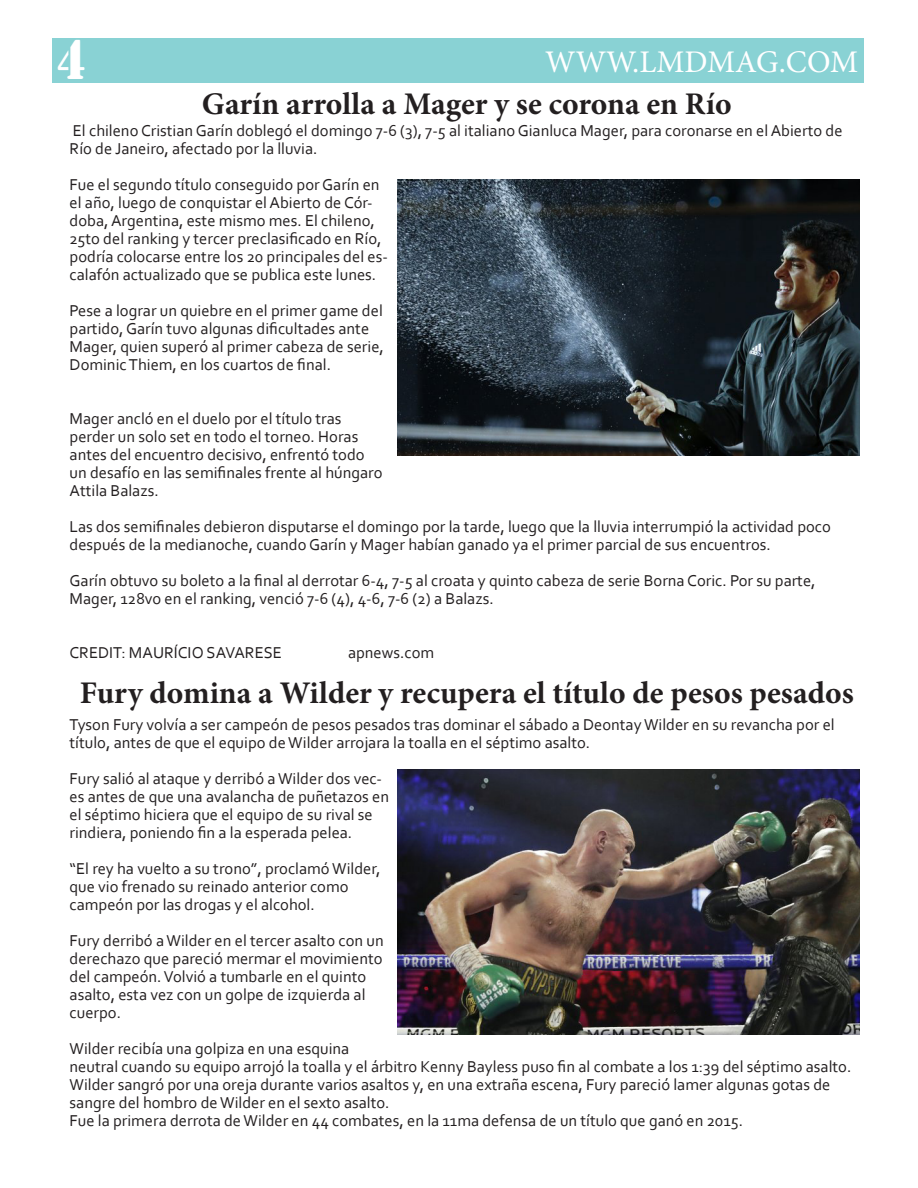
<style>
.page{position:relative;width:918px;height:1188px;background:#fff}
.page>*{position:absolute;margin:0;border:0;box-sizing:border-box;transform-origin:0 0}
.t1{font:52.35px "Stencil Std";color:#fff;scale:.88 1}
.t2{font:700 31.5px "Minion Pro";color:#231f20}
.t3{font:31.5px "Minion Pro";color:#fff}
.t4{font:16.5px/18px "Corbel";color:#231f20}
</style>
<div class="page">
<img style="left:397px;top:180px;width:462px;height:276px">
<img style="left:397px;top:769px;width:462px;height:265px">
<div style="left:52px;top:38px;width:812px;height:44px;background:#89d2d4"></div>
<h1 class="t1" style="left:57px;top:25px;width:34px">4</h1>
<h2 class="t3" style="left:545px;top:41px;width:315px">WWW.LMDMAG.COM</h2>
<h2 class="t2" style="left:202px;top:81px;width:532px">Garín arrolla a Mager y se corona en Río</h2>
<p class="t4" style="left:70px;top:121px;width:775px">El chileno Cristian Garín doblegó el domingo 7-6 (3), 7-5 al italiano Gianluca Mager, para coronarse en el Abierto de<br>Río de Janeiro, afectado por la lluvia.</p>
<p class="t4" style="left:70px;top:175px;width:320px">Fue el segundo título conseguido por Garín en el año, luego de conquistar el Abierto de Cór&shy;doba, Argentina, este mismo mes. El chileno, 25to del ranking y tercer preclasificado en Río, podría colocarse entre los 20 principales del es&shy;calafón actualizado que se publica este lunes.</p>
<p class="t4" style="left:70px;top:301px;width:316px">Pese a lograr un quiebre en el primer game del partido, Garín tuvo algunas dificultades ante Mager, quien superó al primer cabeza de serie, Dominic Thiem, en los cuartos de final.</p>
<p class="t4" style="left:70px;top:409px;width:314px">Mager ancló en el duelo por el título tras perder un solo set en todo el torneo. Horas antes del encuentro decisivo, enfrentó todo un desafío en las semifinales frente al húngaro Attila Balazs.</p>
<p class="t4" style="left:70px;top:517px;width:763px">Las dos semifinales debieron disputarse el domingo por la tarde, luego que la lluvia interrumpió la actividad poco después de la medianoche, cuando Garín y Mager habían ganado ya el primer parcial de sus encuentros.</p>
<p class="t4" style="left:70px;top:571px;width:747px">Garín obtuvo su boleto a la final al derrotar 6-4, 7-5 al croata y quinto cabeza de serie Borna Coric. Por su parte,<br>Mager, 128vo en el ranking, venció 7-6 (4), 4-6, 7-6 (2) a Balazs.</p>
<p class="t4" style="left:70px;top:643px;width:214px">CREDIT: MAURÍCIO SAVARESE</p>
<p class="t4" style="left:348px;top:643px;width:88px">apnews.com</p>
<h2 class="t2" style="left:80px;top:671px;width:775px">Fury domina a Wilder y recupera el título de pesos pesados</h2>
<p class="t4" style="left:70px;top:715px;width:767px">Tyson Fury volvía a ser campeón de pesos pesados tras dominar el sábado a Deontay Wilder en su revancha por el título, antes de que el equipo de Wilder arrojara la toalla en el séptimo asalto.</p>
<p class="t4" style="left:70px;top:769px;width:321px">Fury salió al ataque y derribó a Wilder dos vec&shy;es antes de que una avalancha de puñetazos en el séptimo hiciera que el equipo de su rival se rindiera, poniendo fin a la esperada pelea.</p>
<p class="t4" style="left:70px;top:859px;width:312px">“El rey ha vuelto a su trono”, proclamó Wilder, que vio frenado su reinado anterior como campeón por las drogas y el alcohol.</p>
<p class="t4" style="left:70px;top:931px;width:316px">Fury derribó a Wilder en el tercer asalto con un derechazo que pareció mermar el movimiento del campeón. Volvió a tumbarle en el quinto asalto, esta vez con un golpe de izquierda al cuerpo.</p>
<p class="t4" style="left:70px;top:1039px;width:783px">Wilder recibía una golpiza en una esquina<br>neutral cuando su equipo arrojó la toalla y el árbitro Kenny Bayless puso fin al combate a los 1:39 del séptimo asalto.<br>Wilder sangró por una oreja durante varios asaltos y, en una extraña escena, Fury pareció lamer algunas gotas de sangre del hombro de Wilder en el sexto asalto.<br>Fue la primera derrota de Wilder en 44 combates, en la 11ma defensa de un título que ganó en 2015.</p>
</div>
